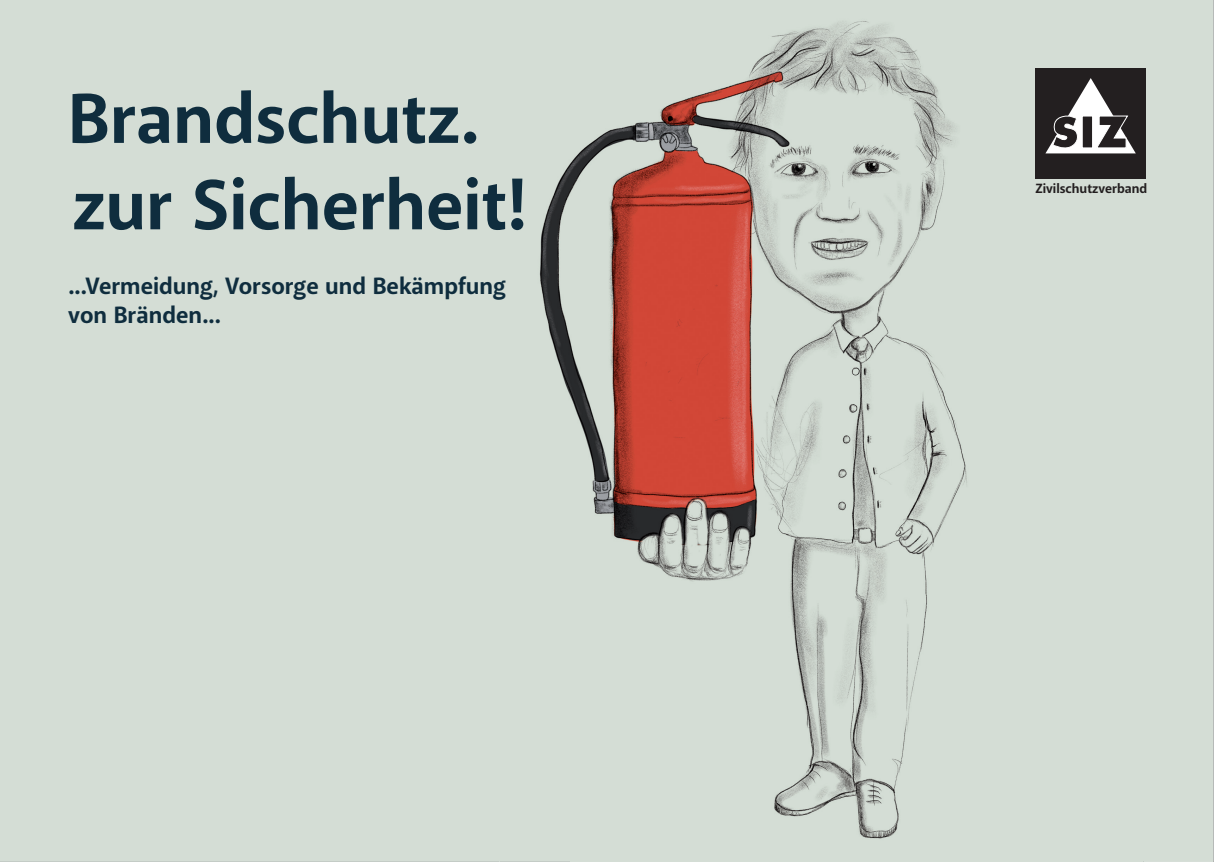
<style>
.page{position:relative;width:1214px;height:862px;background:#fff}
.page>*{position:absolute;margin:0;border:0;box-sizing:border-box;transform-origin:0 0}
.t1{font:700 72px/86.4px "Akagi Pro";color:#0f2d3e}
.t2{font:700 24px/28.8px "Akagi Pro";color:#0f2d3e}
.t3{font:700 13.6px "Akagi Pro";color:#231f20}
</style>
<div class="page">
<div style="left:239px;top:792px;width:217px;height:19px;background:#d4ddd5"></div>
<img style="left:536px;top:0;width:616px;height:841px">
<div style="left:1035px;top:68px;width:110px;height:111px;background:#231f20"></div>
<svg style="left:1045px;top:78px;width:90px;height:75px"></svg>
<h1 class="t1" style="left:68px;top:77px;width:461px">Brandschutz. zur Sicherheit!</h1>
<p class="t2" style="left:68px;top:272px;width:439px">...Vermeidung, Vorsorge und Bekämpfung von Bränden...</p>
<p class="t3" style="left:1035px;top:180px;width:113px">Zivilschutzverband</p>
</div>
